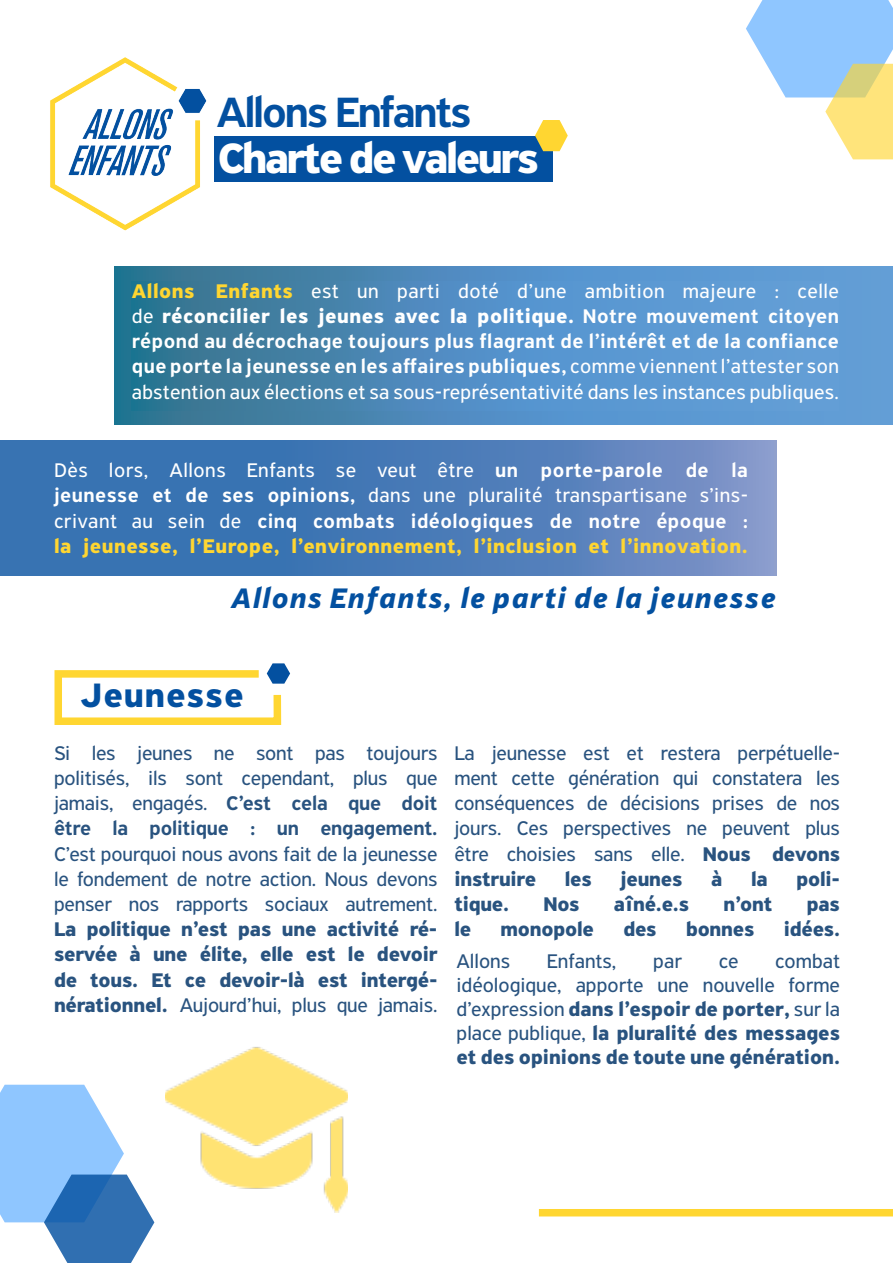
<style>
.page{position:relative;width:893px;height:1263px;background:#fff}
.page>*{position:absolute;margin:0;border:0;box-sizing:border-box;transform-origin:0 0}
.t1{font:700 45px "PF Highway Sans Pro";letter-spacing:-.055em;color:#fff}
.t2{font:500 45px "PF Highway Sans Pro";letter-spacing:-.05em;color:#0350a0}
.t3{font:700 36px "PF Highway Sans Pro";letter-spacing:.025em;color:#0350a0}
.t4{font:italic 700 30px "PF Highway Sans Pro";letter-spacing:.05em;color:#0350a0}
.t5{font:21px/25.2px "PF Highway Sans Pro";letter-spacing:.01em;color:#fff;text-align:justify}
.t6{font:21px/25.2px "PF Highway Sans Pro";letter-spacing:-.01em;color:#29537f;text-align:justify}
.t7{font:700 21px/24px "PF Highway Sans Pro";letter-spacing:-.01em;color:#29537f;text-align:justify}
.s1{font-weight:700;color:#ffd631}
.s2{font-weight:700}
.s3{font-weight:500}
.s4{font-weight:400}
</style>
<div class="page">
<div style="left:215px;top:137px;width:338px;height:45px;background:#0350a0"></div>
<svg style="left:535px;top:120px;width:33px;height:31px"></svg>
<svg style="left:54px;top:663px;width:236px;height:62px"></svg>
<svg style="left:0;top:1085px;width:154px;height:178px"></svg>
<svg style="left:746px;top:0;width:147px;height:159px"></svg>
<svg style="left:114px;top:267px;width:779px;height:157px;background:#4f8ebf"></svg>
<svg style="left:132px;top:282px;width:707px;height:129px;background:#4f8dbd"></svg>
<img style="left:165px;top:1047px;width:182px;height:166px">
<div style="left:539px;top:1209px;width:354px;height:7px;background:#ffd631"></div>
<svg style="left:0;top:441px;width:777px;height:135px;background:#4d7cb8"></svg>
<img style="left:50px;top:57px;width:186px;height:174px">
<h1 class="t2" style="left:217px;top:86px;width:256px">Allons Enfants</h1>
<h1 class="t1" style="left:218px;top:132px;width:323px">Charte de valeurs</h1>
<p class="t5" style="left:132px;top:278px;width:709px"><span class="s1">Allons Enfants</span> est un parti doté d’une ambition majeure : celle de <span class="s2">réconcilier les jeunes avec la politique.</span> <span class="s3">Notre mouvement citoyen répond au décrochage toujours plus flagrant de l’intérêt et de la confiance que porte la jeunesse en les affaires publiques,</span> comme viennent l’attester son abstention aux élections et sa sous-représentativité dans les instances publiques.</p>
<p class="t5" style="left:54px;top:458px;width:696px">Dès lors, Allons Enfants se veut être <span class="s3">un porte-parole de la jeunesse et de ses opinions,</span> dans une pluralité transpartisane s’ins&shy;crivant au sein de <span class="s3">cinq combats idéologiques de notre époque : </span><span class="s1">la jeunesse, l’Europe, l’environnement, l’inclusion et l’innovation.</span></p>
<h3 class="t4" style="left:232px;top:581px;width:545px">Allons Enfants, le parti de la jeunesse</h3>
<h2 class="t3" style="left:81px;top:674px;width:164px">Jeunesse</h2>
<p class="t6" style="left:54px;top:740px;width:385px">Si les jeunes ne sont pas toujours politisés, ils sont cependant, plus que jamais, engagés. <span class="s3">C’est cela que doit être la politique : un engagement.</span></p>
<p class="t6" style="left:54px;top:841px;width:385px">C’est pourquoi nous avons fait de la jeunesse le fondement de notre action. Nous devons penser nos rapports sociaux autrement.</p>
<p class="t7" style="left:54px;top:917px;width:385px;line-height:25.2px">La politique n’est pas une activité ré&shy;servée à une élite, elle est le devoir de tous. Et ce devoir-là est intergé&shy;nérationnel. <span class="s4">Aujourd’hui, plus que jamais.</span></p>
<p class="t6" style="left:454px;top:740px;width:387px">La jeunesse est et restera perpétuelle&shy;ment cette génération qui constatera les conséquences de décisions prises de nos jours. Ces perspectives ne peuvent plus être choisies sans elle. <span class="s2">Nous devons instruire</span></p>
<p class="t7" style="left:565px;top:867px;width:29px">les</p>
<p class="t7" style="left:620px;top:867px;width:63px">jeunes</p>
<p class="t7" style="left:711px;top:867px;width:13px">à</p>
<p class="t7" style="left:751px;top:867px;width:18px">la</p>
<p class="t7" style="left:796px;top:867px;width:45px">poli-</p>
<p class="t7" style="left:454px;top:893px;width:56px">tique.</p>
<p class="t7" style="left:544px;top:893px;width:37px">Nos</p>
<p class="t7" style="left:614px;top:893px;width:77px">aîné.e.s</p>
<p class="t7" style="left:724px;top:893px;width:50px">n’ont</p>
<p class="t7" style="left:807px;top:893px;width:35px">pas</p>
<p class="t7" style="left:454px;top:918px;width:18px">le</p>
<p class="t7" style="left:501px;top:918px;width:95px">monopole</p>
<p class="t7" style="left:623px;top:918px;width:35px">des</p>
<p class="t7" style="left:686px;top:918px;width:70px">bonnes</p>
<p class="t7" style="left:784px;top:918px;width:58px">idées.</p>
<p class="t6" style="left:457px;top:948px;width:55px">Allons</p>
<p class="t6" style="left:547px;top:948px;width:71px">Enfants,</p>
<p class="t6" style="left:653px;top:948px;width:30px">par</p>
<p class="t6" style="left:719px;top:948px;width:21px">ce</p>
<p class="t7" style="left:457px;top:950px;width:385px;text-indent:319px"><span class="s4">combat idéologique, apporte une nouvelle forme d’expression</span> dans l’espoir de porter, <span class="s4">sur la place publique,</span> la pluralité des messages et des opinions de toute une génération.</p>
</div>
